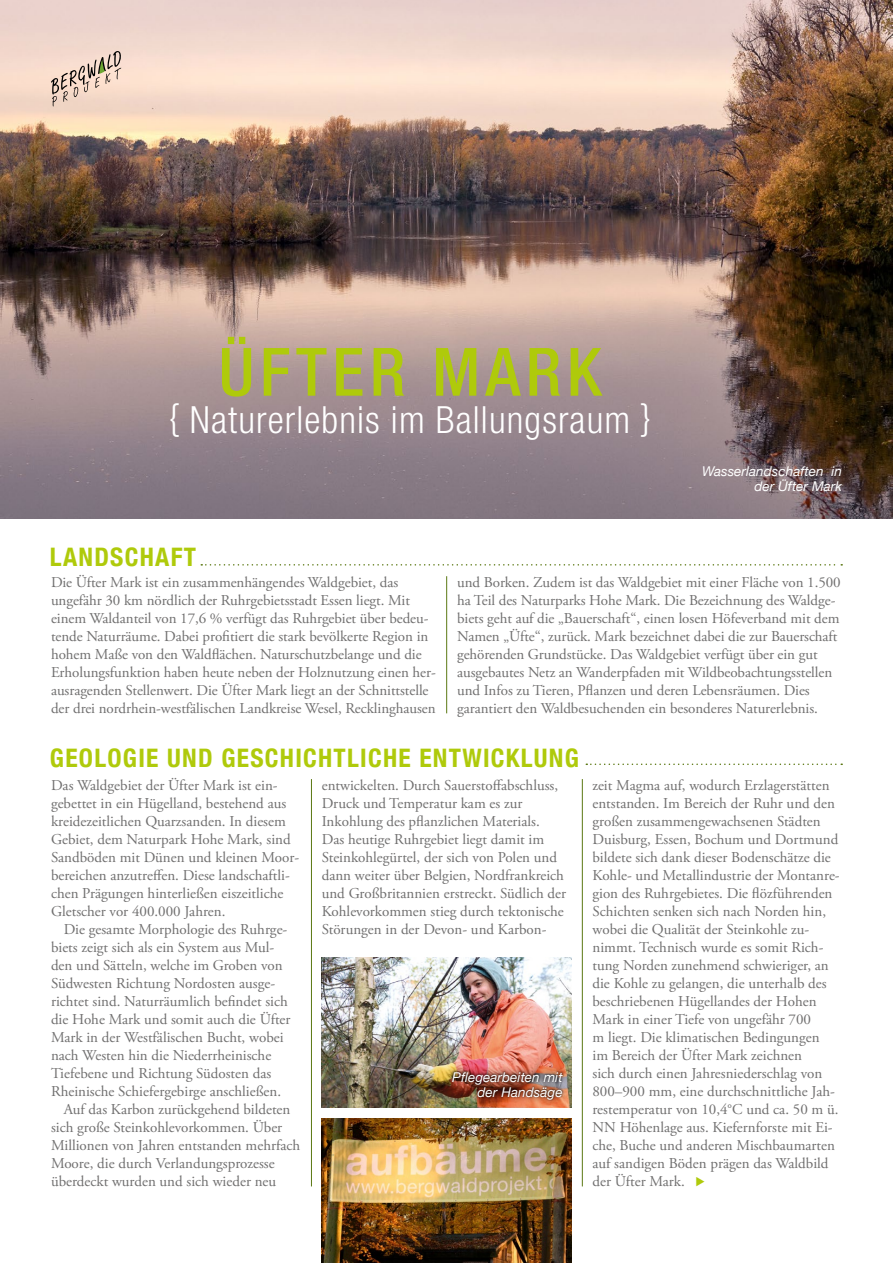
<style>
.page{position:relative;width:893px;height:1263px;background:#fff}
.page>*{position:absolute;margin:0;border:0;box-sizing:border-box;transform-origin:0 0}
.t1{font:500 condensed 66.75px "Helvetica Neue";letter-spacing:.08em;color:#afca0b}
.t2{font:300 condensed 37.5px "Helvetica Neue";letter-spacing:.03em;color:#fff}
.t3{font:700 condensed 25.5px "Helvetica Neue";letter-spacing:.05em;color:#afca0b}
.t4{font:15px/18px "Adobe Garamond Pro";color:#706f6f}
.t5{font:italic 13.5px/15px "Helvetica Neue";letter-spacing:.005em;color:#fff;text-align:right}
</style>
<div class="page">
<img style="left:0;top:0;width:893px;height:519px">
<svg style="left:51px;top:51px;width:70px;height:55px;background:#d8c1b2"></svg>
<img style="left:322px;top:958px;width:249px;height:149px">
<img style="left:322px;top:1119px;width:249px;height:144px">
<hr style="left:311px;top:779px;width:1px;height:407px;background:#5b7813">
<hr style="left:582px;top:779px;width:1px;height:407px;background:#5b7813">
<hr style="left:446px;top:576px;width:1px;height:137px;background:#5b7813">
<div style="left:445px;top:1064px;width:124px;height:42px;background:#000;opacity:.9"></div>
<svg style="left:201px;top:564px;width:641px;height:2px"></svg>
<svg style="left:586px;top:763px;width:256px;height:2px"></svg>
<h1 class="t1" style="left:219px;top:332px;width:384px">ÜFTER MARK</h1>
<h2 class="t2" style="left:169px;top:398px;width:482px">{ Naturerlebnis im Ballungsraum }</h2>
<h3 class="t3" style="left:50px;top:535px;width:148px">LANDSCHAFT</h3>
<p class="t5" style="left:702px;top:465px;width:141px">Wasserlandschaften in der Üfter Mark</p>
<p class="t4" style="left:51px;top:574px;width:386px">Die Üfter Mark ist ein zusammenhängendes Waldgebiet, das ungefähr 30 km nördlich der Ruhrgebietsstadt Essen liegt. Mit einem Waldanteil von 17,6 % verfügt das Ruhrgebiet über bedeu&shy;tende Naturräume. Dabei profitiert die stark bevölkerte Region in hohem Maße von den Waldflächen. Naturschutzbelange und die Erholungsfunktion haben heute neben der Holznutzung einen her&shy;ausragenden Stellenwert. Die Üfter Mark liegt an der Schnittstelle der drei nordrhein-westfälischen Landkreise Wesel, Recklinghausen</p>
<p class="t4" style="left:457px;top:574px;width:385px">und Borken. Zudem ist das Waldgebiet mit einer Fläche von 1.500 ha Teil des Naturparks Hohe Mark. Die Bezeichnung des Waldge&shy;biets geht auf die „Bauerschaft“, einen losen Höfeverband mit dem Namen „Üfte“, zurück. Mark bezeichnet dabei die zur Bauerschaft gehörenden Grundstücke. Das Waldgebiet verfügt über ein gut ausgebautes Netz an Wanderpfaden mit Wildbeobachtungsstellen und Infos zu Tieren, Pflanzen und deren Lebensräumen. Dies garantiert den Waldbesuchenden ein besonderes Naturerlebnis.</p>
<h3 class="t3" style="left:50px;top:736px;width:531px">GEOLOGIE UND GESCHICHTLICHE ENTWICKLUNG</h3>
<p class="t4" style="left:51px;top:777px;width:250px">Das Waldgebiet der Üfter Mark ist ein&shy;gebettet in ein Hügelland, bestehend aus kreidezeitlichen Quarzsanden. In diesem Gebiet, dem Naturpark Hohe Mark, sind Sandböden mit Dünen und kleinen Moor&shy;bereichen anzutreffen. Diese landschaftli&shy;chen Prägungen hinterließen eiszeitliche Gletscher vor 400.000 Jahren.</p>
<p class="t4" style="left:64px;top:921px;width:225px">Die gesamte Morphologie des Ruhrge-</p>
<p class="t4" style="left:51px;top:939px;width:225px">biets zeigt sich als ein System aus Mul-</p>
<p class="t4" style="left:51px;top:957px;width:233px">den und Sätteln, welche im Groben von</p>
<p class="t4" style="left:51px;top:975px;width:226px">Südwesten Richtung Nordosten ausge-</p>
<p class="t4" style="left:51px;top:993px;width:238px">richtet sind. Naturräumlich befindet sich</p>
<p class="t4" style="left:51px;top:1011px;width:241px">die Hohe Mark und somit auch die Üfter</p>
<p class="t4" style="left:51px;top:1029px;width:234px">Mark in der Westfälischen Bucht, wobei</p>
<p class="t4" style="left:51px;top:1047px;width:222px">nach Westen hin die Niederrheinische</p>
<p class="t4" style="left:51px;top:1065px;width:222px">Tiefebene und Richtung Südosten das</p>
<p class="t4" style="left:51px;top:1083px;width:232px">Rheinische Schiefergebirge anschließen.</p>
<p class="t4" style="left:64px;top:1101px;width:228px">Auf das Karbon zurückgehend bildeten</p>
<p class="t4" style="left:51px;top:1119px;width:233px">sich große Steinkohlevorkommen. Über</p>
<p class="t4" style="left:51px;top:1137px;width:251px">Millionen von Jahren entstanden mehrfach</p>
<p class="t4" style="left:51px;top:1155px;width:225px">Moore, die durch Verlandungsprozesse</p>
<p class="t4" style="left:51px;top:1173px;width:227px">überdeckt wurden und sich wieder neu</p>
<p class="t4" style="left:322px;top:777px;width:246px">entwickelten. Durch Sauerstoffabschluss, Druck und Temperatur kam es zur Inkohlung des pflanzlichen Materials.<br>Das heutige Ruhrgebiet liegt damit im Steinkohlegürtel, der sich von Polen und dann weiter über Belgien, Nordfrankreich und Großbritannien erstreckt. Südlich der Kohlevorkommen stieg durch tektonische Störungen in der Devon- und Karbon-</p>
<p class="t4" style="left:592px;top:777px;width:249px">zeit Magma auf, wodurch Erzlagerstätten entstanden. Im Bereich der Ruhr und den großen zusammengewachsenen Städten Duisburg, Essen, Bochum und Dortmund bildete sich dank dieser Bodenschätze die Kohle- und Metallindustrie der Montanre&shy;gion des Ruhrgebietes. Die flözführenden Schichten senken sich nach Norden hin, wobei die Qualität der Steinkohle zu&shy;nimmt. Technisch wurde es somit Rich&shy;tung Norden zunehmend schwieriger, an die Kohle zu gelangen, die unterhalb des beschriebenen Hügellandes der Hohen Mark in einer Tiefe von ungefähr 700<br>m liegt. Die klimatischen Bedingungen<br>im Bereich der Üfter Mark zeichnen<br>sich durch einen Jahresniederschlag von 800–900 mm, eine durchschnittliche Jah&shy;restemperatur von 10,4°C und ca. 50 m ü.<br>NN Höhenlage aus. Kiefernforste mit Ei&shy;che, Buche und anderen Mischbaumarten auf sandigen Böden prägen das Waldbild der Üfter Mark.</p>
<p class="t5" style="left:452px;top:1070px;width:112px">Pflegearbeiten mit der Handsäge</p>
</div>
